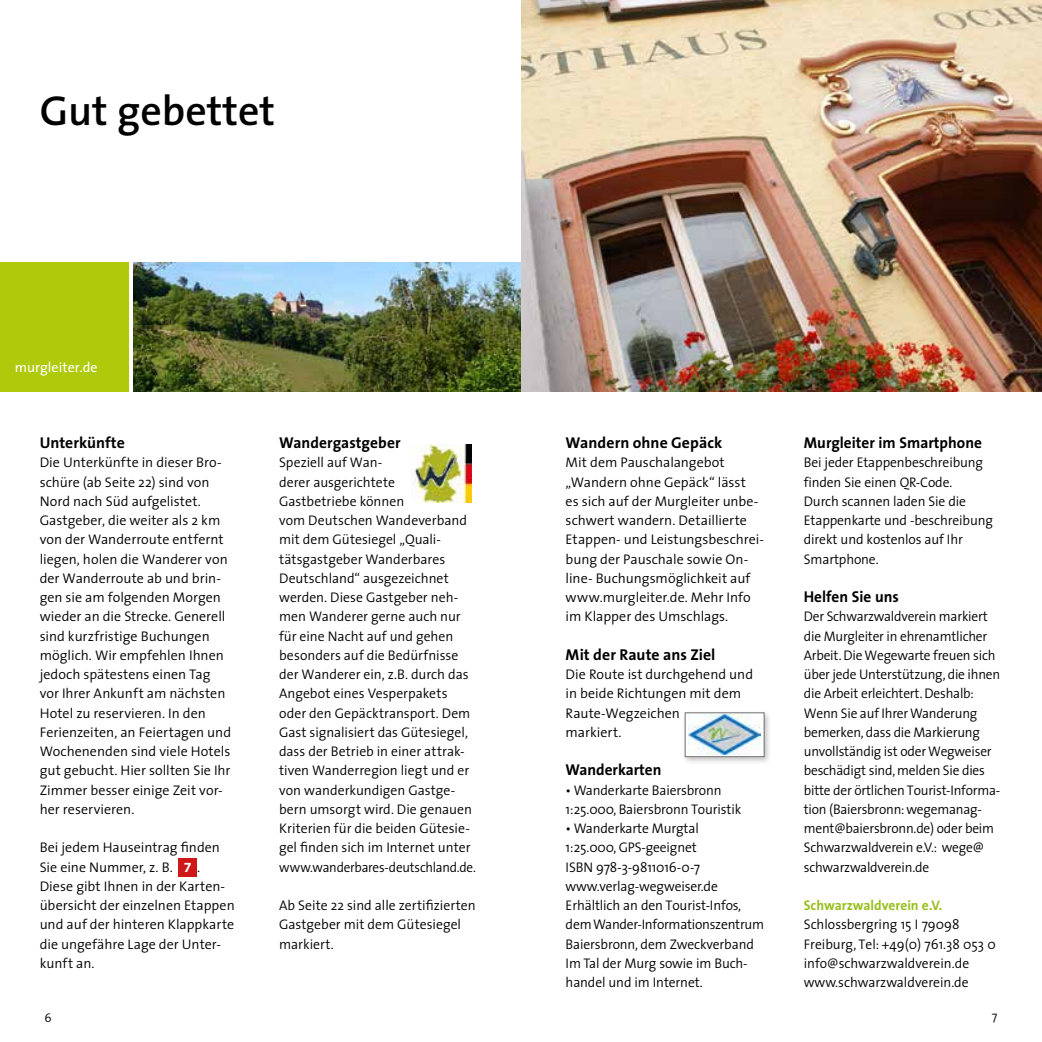
<style>
.page{position:relative;width:1042px;height:1042px;background:#fff}
.page>*{position:absolute;margin:0;border:0;box-sizing:border-box;transform-origin:0 0}
.t1{font:600 42px "The Sans 6";color:#000}
.t2{font:15.75px "The Sans 7 Bold Plain";color:#000}
.t3{font:300 14px/19.2px "The Sans 4";letter-spacing:-.005em;color:#000}
.t4{font:300 14px/19.2px "The Sans 4";letter-spacing:-.005em;color:#000;scale:.96 1}
.t5{font:14px "The Sans 7 Bold Plain";color:#98bf1e}
.t6{font:14px "The Sans 5";color:#fff}
.t7{font:700 14px "Myriad Pro";color:#fff}
.t8{font:300 12.25px "The Sans 4";color:#000}
.s1{font-family:"The Sans 4";font-weight:300;color:#000}
</style>
<div class="page">
<img style="left:521px;top:0;width:521px;height:392px">
<img style="left:134px;top:263px;width:387px;height:129px">
<div style="left:178px;top:858px;width:19px;height:19px;background:#cd1719"></div>
<img style="left:412px;top:444px;width:59px;height:58px">
<div style="left:682px;top:709px;width:90px;height:55px;background:#000;opacity:.24"></div>
<div style="left:685px;top:713px;width:79px;height:43px;background:linear-gradient(to bottom,#fff,#fff)"></div>
<img style="left:689px;top:715px;width:71px;height:39px">
<div style="left:685px;top:712px;width:79px;height:45px;border:1px solid #706f6f"></div>
<div style="left:0;top:263px;width:129px;height:129px;background:#afca0b"></div>
<h1 class="t1" style="left:40px;top:76px;width:237px">Gut gebettet</h1>
<p class="t6" style="left:15px;top:356px;width:84px">murgleiter.de</p>
<p class="t2" style="left:40px;top:429px;width:87px">Unterkünfte</p>
<p class="t3" style="left:40px;top:452px;width:193px">Die Unterkünfte in dieser Bro&shy;schüre (ab Seite 22) sind von<br>Nord nach Süd aufgelistet.<br>Gastgeber, die weiter als 2 km von der Wanderroute entfernt liegen, holen die Wanderer von der Wanderroute ab und brin&shy;gen sie am folgenden Morgen wieder an die Strecke. Generell sind kurzfristige Buchungen möglich. Wir empfehlen Ihnen jedoch spätestens einen Tag vor Ihrer Ankunft am nächsten<br>Hotel zu reservieren. In den<br>Ferienzeiten, an Feiertagen und<br>Wochenenden sind viele Hotels gut gebucht. Hier sollten Sie Ihr<br>Zimmer besser einige Zeit vor&shy;her reservieren.</p>
<p class="t3" style="left:40px;top:837px;width:182px">Bei jedem Hauseintrag finden<br>Sie eine Nummer, z. B.</p>
<p class="t7" style="left:184px;top:858px;width:18px">7 <span class="s1">.</span></p>
<p class="t3" style="left:40px;top:876px;width:197px">Diese gibt Ihnen in der Karten&shy;übersicht der einzelnen Etappen und auf der hinteren Klappkarte die ungefähre Lage der Unter&shy;kunft an.</p>
<p class="t2" style="left:279px;top:429px;width:123px">Wandergastgeber</p>
<p class="t3" style="left:279px;top:452px;width:198px">Speziell auf Wan-<br>derer ausgerichtete<br>Gastbetriebe können<br>vom Deutschen Wandeverband mit dem Gütesiegel „Quali&shy;tätsgastgeber Wanderbares<br>Deutschland“ ausgezeichnet werden. Diese Gastgeber neh&shy;men Wanderer gerne auch nur für eine Nacht auf und gehen besonders auf die Bedürfnisse der Wanderer ein, z.B. durch das<br>Angebot eines Vesperpakets oder den Gepäcktransport. Dem<br>Gast signalisiert das Gütesiegel, dass der Betrieb in einer attrak&shy;tiven Wanderregion liegt und er von wanderkundigen Gastge&shy;bern umsorgt wird. Die genauen<br>Kriterien für die beiden Gütesie&shy;gel finden sich im Internet unter www.wanderbares-deutschland.de.</p>
<p class="t3" style="left:279px;top:895px;width:198px">Ab Seite 22 sind alle zertifizierten<br>Gastgeber mit dem Gütesiegel markiert.</p>
<p class="t2" style="left:566px;top:429px;width:158px">Wandern ohne Gepäck</p>
<p class="t3" style="left:566px;top:452px;width:200px">Mit dem Pauschalangebot „Wandern ohne Gepäck“ lässt<br>es sich auf der Murgleiter unbe&shy;schwert wandern. Detaillierte<br>Etappen- und Leistungsbeschrei&shy;bung der Pauschale sowie On&shy;line- Buchungsmöglichkeit auf www.murgleiter.de. Mehr Info im Klapper des Umschlags.</p>
<p class="t2" style="left:566px;top:641px;width:151px">Mit der Raute ans Ziel</p>
<p class="t3" style="left:566px;top:664px;width:189px">Die Route ist durchgehend und in beide Richtungen mit dem<br>Raute-Wegzeichen<br>markiert.</p>
<p class="t2" style="left:566px;top:757px;width:97px">Wanderkarten</p>
<p class="t3" style="left:566px;top:780px;width:177px">• Wanderkarte Baiersbronn<br>1:25.000, Baiersbronn Touristik</p>
<p class="t3" style="left:566px;top:818px;width:200px">• Wanderkarte Murgtal<br>1:25.000, GPS-geeignet<br>ISBN 978-3-9811016-0-7 www.verlag-wegweiser.de<br>Erhältlich an den Tourist-Infos, dem Wander-Informationszentrum<br>Baiersbronn, dem Zweckverband<br>Im Tal der Murg sowie im Buch&shy;handel und im Internet.</p>
<p class="t2" style="left:804px;top:429px;width:180px">Murgleiter im Smartphone</p>
<p class="t3" style="left:804px;top:452px;width:191px">Bei jeder Etappenbeschreibung finden Sie einen QR-Code.<br>Durch scannen laden Sie die<br>Etappenkarte und -beschreibung direkt und kostenlos auf Ihr<br>Smartphone.</p>
<p class="t2" style="left:804px;top:583px;width:97px">Helfen Sie uns</p>
<p class="t4" style="left:804px;top:606px;width:206px">Der Schwarzwaldverein markiert die Murgleiter in ehrenamtlicher<br>Arbeit. Die Wegewarte freuen sich über jede Unterstützung, die ihnen die Arbeit erleichtert. Deshalb:<br>Wenn Sie auf Ihrer Wanderung bemerken, dass die Markierung unvollständig ist oder Wegweiser beschädigt sind, melden Sie dies bitte der örtlichen Tourist-Informa&shy;tion (Baiersbronn: wegemanag&shy;ment@baiersbronn.de) oder beim<br>Schwarzwaldverein e.V.: wege@ schwarzwaldverein.de</p>
<p class="t5" style="left:804px;top:894px;width:140px">Schwarzwaldverein e.V.</p>
<p class="t3" style="left:804px;top:914px;width:193px">Schlossbergring 15 I 79098<br>Freiburg, Tel: +49(0) 761.38 053 0 info@schwarzwaldverein.de www.schwarzwaldverein.de</p>
<p class="t8" style="left:45px;top:1007px;width:9px">6</p>
<p class="t8" style="left:991px;top:1006px;width:7px">7</p>
</div>
